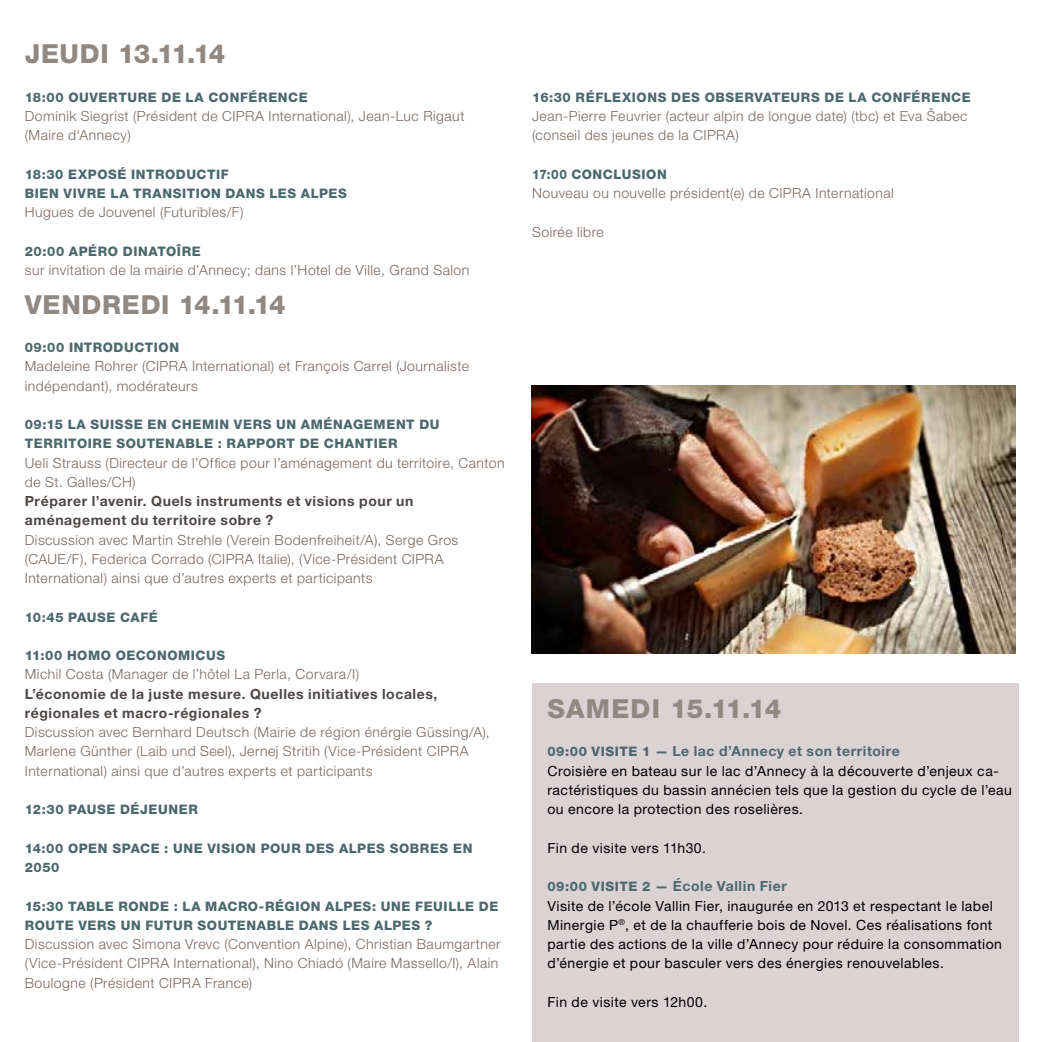
<style>
.page{position:relative;width:1042px;height:1042px;background:#fff}
.page>*{position:absolute;margin:0;border:0;box-sizing:border-box;transform-origin:0 0}
.t1{font:800 26.25px "Helvetica Neue LT Pro";letter-spacing:.025em;color:#918882}
.t2{font:300 14px/19.2px "Helvetica Neue LT Pro";letter-spacing:.035em;color:#796962}
.t3{font:14px/19.2px "Helvetica Neue LT Pro";letter-spacing:.035em;color:#000}
.t4{font:700 14px/19.2px "Helvetica Neue LT Pro";letter-spacing:.045em;color:#4d4745}
.t5{font:800 13.12px/19.2px "Helvetica Neue LT Pro";letter-spacing:.045em;color:#4b686d}
.t6{font:800 13.12px "Helvetica Neue LT Pro";letter-spacing:.045em;color:#4b686d;scale:.92 1}
.s1{font-weight:800;font-size:13.12px;color:#4b686d}
.s2{font-weight:700;color:#4b686d}
</style>
<div class="page">
<div style="left:533px;top:684px;width:486px;height:358px;background:#dad2d3"></div>
<img style="left:531px;top:386px;width:484px;height:268px">
<h1 class="t1" style="left:25px;top:38px;width:202px">JEUDI 13.11.14</h1>
<p class="t5" style="left:25px;top:87px;width:55px">18:00 OUVERTURE</p>
<p class="t5" style="left:161px;top:87px;width:58px">DELACON</p>
<p class="t5" style="left:240px;top:87px;width:20px">FÉRENCE</p>
<p class="t2" style="left:25px;top:106px;width:441px">Dominik Siegrist (Président de CIPRA International), Jean-Luc Rigaut (Maire d‘Annecy)</p>
<p class="t5" style="left:25px;top:164px;width:74px">18:30 EXPOSÉ</p>
<p class="t5" style="left:131px;top:164px;width:10px">INTRODUCTI</p>
<p class="t5" style="left:25px;top:164px;width:324px;text-indent:196px">F<br>BIEN VIVRE LA TRANSITION DANS LES ALPES</p>
<p class="t2" style="left:25px;top:202px;width:220px">Hugues de Jouvenel (Futuribles/F)</p>
<p class="t5" style="left:25px;top:241px;width:178px">20:00 APÉRO DINATOÎRE</p>
<p class="t2" style="left:25px;top:260px;width:446px">sur invitation de la mairie d’Annecy; dans l’Hotel de Ville, Grand Salon</p>
<h1 class="t1" style="left:25px;top:289px;width:262px">VENDREDI 14.11.14</h1>
<p class="t5" style="left:25px;top:338px;width:156px">09:00 INTRODUCTION</p>
<p class="t2" style="left:25px;top:356px;width:446px">Madeleine Rohrer (CIPRA International) et François Carrel (Journaliste indépendant), modérateurs</p>
<p class="t5" style="left:25px;top:415px;width:416px">09:15 LA SUISSE EN CHEMIN VERS UN AMÉNAGEMENT DU<br>TERRITOIRE SOUTENABLE : RAPPORT DE CHANTIER</p>
<p class="t2" style="left:25px;top:453px;width:481px">Ueli Strauss (Directeur de l’Office pour l’aménagement du territoire, Canton de St. Galles/CH)</p>
<p class="t4" style="left:25px;top:491px;width:390px">Préparer l’avenir. Quels instruments et visions pour un aménagement du territoire sobre ?</p>
<p class="t2" style="left:25px;top:530px;width:435px">Discussion avec Martin Strehle (Verein Bodenfreiheit/A), Serge Gros (CAUE/F), Federica Corrado (CIPRA Italie), (Vice-Président CIPRA<br>International) ainsi que d’autres experts et participants</p>
<p class="t5" style="left:25px;top:607px;width:135px">10:45 PAUSE CAFÉ</p>
<p class="t5" style="left:25px;top:646px;width:202px">11:00 HOMO OECONOMICUS</p>
<p class="t2" style="left:25px;top:664px;width:336px">Michil Costa (Manager de l’hôtel La Perla, Corvara/I)</p>
<p class="t4" style="left:25px;top:684px;width:414px">L’économie de la juste mesure. Quelles initiatives locales, régionales et macro-régionales ?</p>
<p class="t2" style="left:25px;top:722px;width:466px">Discussion avec Bernhard Deutsch (Mairie de région énérgie Güssing/A),<br>Marlene Günther (Laib und Seel), Jernej Stritih (Vice-Président CIPRA<br>International) ainsi que d’autres experts et participants</p>
<p class="t5" style="left:25px;top:800px;width:175px">12:30 PAUSE DÉJEUNER</p>
<p class="t5" style="left:25px;top:838px;width:449px">14:00 OPEN SPACE : UNE VISION POUR DES ALPES SOBRES EN<br>2050</p>
<p class="t5" style="left:25px;top:896px;width:475px">15:30 TABLE RONDE : LA MACRO-RÉGION ALPES: UNE FEUILLE DE<br>ROUTE VERS UN FUTUR SOUTENABLE DANS LES ALPES ?</p>
<p class="t2" style="left:25px;top:934px;width:477px">Discussion avec Simona Vrevc (Convention Alpine), Christian Baumgartner (Vice-Président CIPRA International), Nino Chiadó (Maire Massello/I), Alain<br>Boulogne (Président CIPRA France)</p>
<p class="t5" style="left:532px;top:87px;width:440px">16:30 RÉFLEXIONS DES OBSERVATEURS DE LA CONFÉRENCE</p>
<p class="t2" style="left:532px;top:106px;width:437px">Jean-Pierre Feuvrier (acteur alpin de longue date) (tbc) et Eva Šabec (conseil des jeunes de la CIPRA)</p>
<p class="t6" style="left:532px;top:166px;width:148px">17:00 CONCLUSION</p>
<p class="t2" style="left:532px;top:183px;width:363px">Nouveau ou nouvelle président(e) de CIPRA International</p>
<p class="t2" style="left:532px;top:222px;width:73px">Soirée libre</p>
<h1 class="t1" style="left:547px;top:693px;width:235px">SAMEDI 15.11.14</h1>
<p class="t3" style="left:547px;top:741px;width:466px"><span class="s1">09:00 VISITE 1 —</span> <span class="s2">Le lac d’Annecy et son territoire<br></span>Croisière en bateau sur le lac d’Annecy à la découverte d’enjeux ca&shy;ractéristiques du bassin annécien tels que la gestion du cycle de l’eau ou encore la protection des roselières.</p>
<p class="t3" style="left:547px;top:838px;width:160px">Fin de visite vers 11h30.</p>
<p class="t3" style="left:547px;top:876px;width:456px"><span class="s1">09:00 VISITE 2 —</span> <span class="s2">École Vallin Fier<br></span>Visite de l’école Vallin Fier, inaugurée en 2013 et respectant le label Minergie P<sup>®</sup>, et de la chaufferie bois de Novel. Ces réalisations font partie des actions de la ville d’Annecy pour réduire la consommation d’énergie et pour basculer vers des énergies renouvelables.</p>
<p class="t3" style="left:547px;top:992px;width:161px">Fin de visite vers 12h00.</p>
</div>
